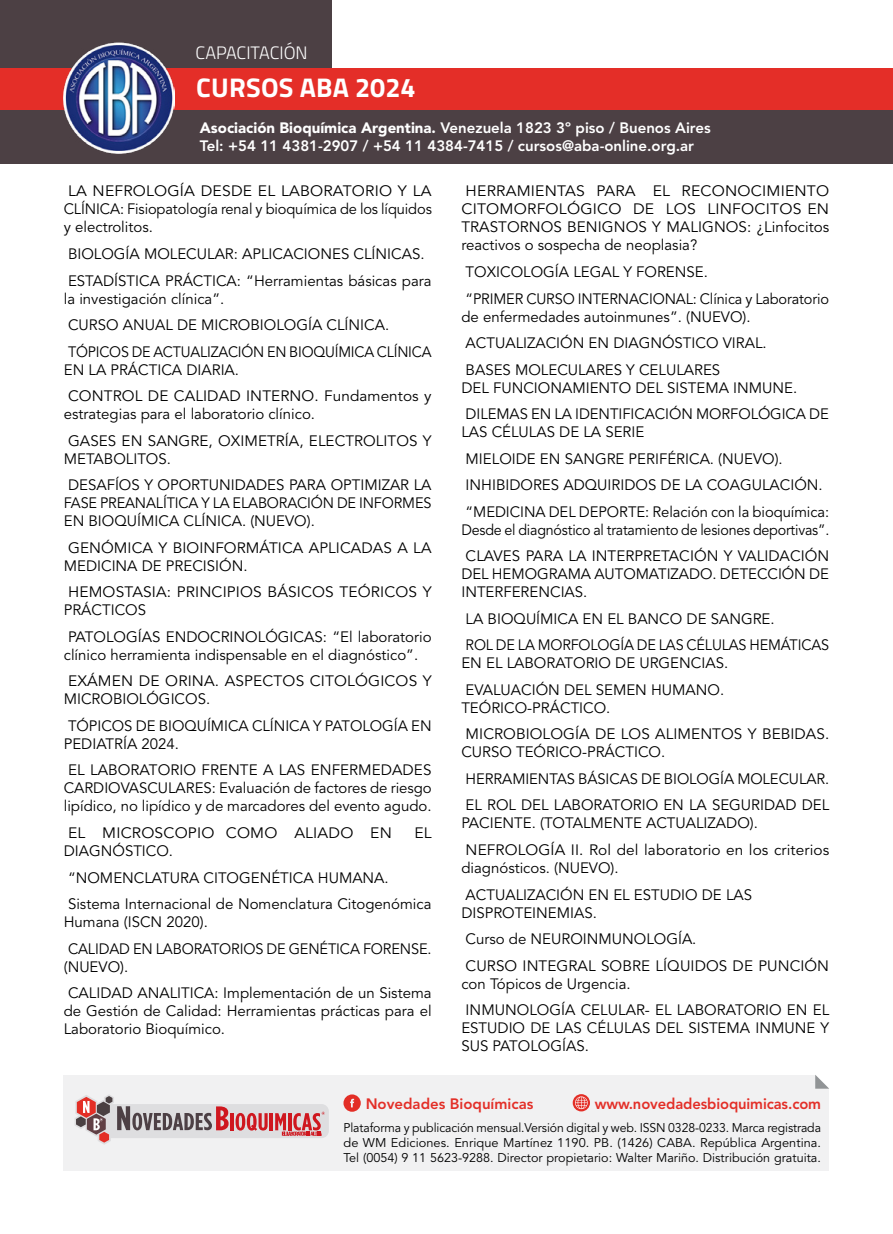
<style>
.page{position:relative;width:893px;height:1234px;background:#fff}
.page>*{position:absolute;margin:0;border:0;box-sizing:border-box;transform-origin:0 0}
.t1{font:700 27px "Titillium";letter-spacing:.01em;color:#fff}
.t2{font:300 18px "Titillium";color:#fff}
.t3{font:800 15.15px "Avenir LT Std";letter-spacing:-.005em;color:#e32f28}
.t4{font:15px/26.5px "Avenir LT Std";color:#000}
.t5{font:15px/18px "Avenir LT Std";color:#000;text-align:justify;scale:1.05 1}
.t6{font:800 15px/18px "Avenir LT Std";color:#fff}
.t7{font:15px/26.5px "Avenir LT Std";color:#000;scale:.95 1}
.t8{font:15px "Avenir LT Std";color:#000;scale:1.04 1}
.t9{font:800 15px "Avenir LT Std";color:#e32f28}
.t10{font:12.6px/15.1px "Avenir LT Std";color:#000;text-align:justify}
.s1{font-weight:900}
</style>
<div class="page">
<div style="left:64px;top:1074px;width:765px;height:96px;background:#f1f1f2"></div>
<svg style="left:75px;top:1095px;width:254px;height:49px"></svg>
<svg style="left:815px;top:1074px;width:14px;height:14px"></svg>
<svg style="left:343px;top:1094px;width:18px;height:17px"></svg>
<svg style="left:573px;top:1093px;width:17px;height:18px"></svg>
<svg style="left:575px;top:1096px;width:13px;height:12px"></svg>
<div style="left:0;top:0;width:332px;height:77px;background:#4c4044"></div>
<div style="left:0;top:94px;width:893px;height:69px;background:#4c4044"></div>
<div style="left:0;top:68px;width:893px;height:42px;background:#e42e28"></div>
<img style="left:64px;top:43px;width:111px;height:111px">
<p class="t2" style="left:196px;top:40px;width:114px">CAPACITACIÓN</p>
<h1 class="t1" style="left:196px;top:67px;width:221px">CURSOS ABA 2024</h1>
<p class="t6" style="left:200px;top:118px;width:512px"><span class="s1">Asociación Bioquímica Argentina.</span> Venezuela 1823 3º piso / Buenos Aires<br>Tel: +54 11 4381-2907 / +54 11 4384-7415 / cursos@aba-online.org.ar</p>
<p class="t5" style="left:461px;top:183px;width:352px">HERRAMIENTAS PARA EL RECONOCIMIENTO CITOMORFOLÓGICO DE LOS LINFOCITOS EN TRASTORNOS BENIGNOS Y MALIGNOS: ¿Linfocitos reactivos o sospecha de neoplasia?</p>
<p class="t4" style="left:466px;top:259px;width:365px">TOXICOLOGÍA LEGAL Y FORENSE.<br>“PRIMER CURSO INTERNACIONAL: Clínica y Laboratorio</p>
<p class="t4" style="left:461px;top:303px;width:307px">de enfermedades autoinmunes”. (NUEVO).<br>ACTUALIZACIÓN EN DIAGNÓSTICO VIRAL.<br>BASES MOLECULARES Y CELULARES</p>
<p class="t4" style="left:461px;top:374px;width:369px">DEL FUNCIONAMIENTO DEL SISTEMA INMUNE.<br>DILEMAS EN LA IDENTIFICACIÓN MORFOLÓGICA DE</p>
<p class="t4" style="left:461px;top:419px;width:369px">LAS CÉLULAS DE LA SERIE<br>MIELOIDE EN SANGRE PERIFÉRICA. (NUEVO).<br>INHIBIDORES ADQUIRIDOS DE LA COAGULACIÓN. “MEDICINA DEL DEPORTE: Relación con la bioquímica:</p>
<p class="t7" style="left:461px;top:516px;width:389px">Desde el diagnóstico al tratamiento de lesiones deportivas”.<br>CLAVES PARA LA INTERPRETACIÓN Y VALIDACIÓN</p>
<p class="t4" style="left:461px;top:565px;width:369px;line-height:18px">DEL HEMOGRAMA AUTOMATIZADO. DETECCIÓN DE<br>INTERFERENCIAS.</p>
<p class="t4" style="left:466px;top:605px;width:365px">LA BIOQUÍMICA EN EL BANCO DE SANGRE.<br>ROL DE LA MORFOLOGÍA DE LAS CÉLULAS HEMÁTICAS</p>
<p class="t4" style="left:461px;top:650px;width:268px">EN EL LABORATORIO DE URGENCIAS.<br>EVALUACIÓN DEL SEMEN HUMANO.</p>
<p class="t4" style="left:461px;top:694px;width:369px">TEÓRICO-PRÁCTICO.<br>MICROBIOLOGÍA DE LOS ALIMENTOS Y BEBIDAS.</p>
<p class="t4" style="left:461px;top:739px;width:369px">CURSO TEÓRICO-PRÁCTICO.<br>HERRAMIENTAS BÁSICAS DE BIOLOGÍA MOLECULAR.<br>EL ROL DEL LABORATORIO EN LA SEGURIDAD DEL</p>
<p class="t4" style="left:461px;top:810px;width:369px">PACIENTE. (TOTALMENTE ACTUALIZADO).<br>NEFROLOGÍA II. Rol del laboratorio en los criterios</p>
<p class="t4" style="left:461px;top:854px;width:292px">diagnósticos. (NUEVO).<br>ACTUALIZACIÓN EN EL ESTUDIO DE LAS</p>
<p class="t4" style="left:461px;top:899px;width:369px">DISPROTEINEMIAS.<br>Curso de NEUROINMUNOLOGÍA.<br>CURSO INTEGRAL SOBRE LÍQUIDOS DE PUNCIÓN</p>
<p class="t4" style="left:461px;top:970px;width:369px">con Tópicos de Urgencia.<br>INMUNOLOGÍA CELULAR- EL LABORATORIO EN EL</p>
<p class="t4" style="left:461px;top:1019px;width:369px;line-height:18px">ESTUDIO DE LAS CÉLULAS DEL SISTEMA INMUNE Y<br>SUS PATOLOGÍAS.</p>
<p class="t5" style="left:64px;top:183px;width:352px">LA NEFROLOGÍA DESDE EL LABORATORIO Y LA CLÍNICA: Fisiopatología renal y bioquímica de los líquidos y electrolitos.</p>
<p class="t4" style="left:68px;top:241px;width:365px">BIOLOGÍA MOLECULAR: APLICACIONES CLÍNICAS.<br>ESTADÍSTICA PRÁCTICA: “Herramientas básicas para</p>
<p class="t4" style="left:64px;top:285px;width:369px">la investigación clínica”.<br>CURSO ANUAL DE MICROBIOLOGÍA CLÍNICA.<br>TÓPICOS DE ACTUALIZACIÓN EN BIOQUÍMICA CLÍNICA</p>
<p class="t4" style="left:64px;top:356px;width:369px">EN LA PRÁCTICA DIARIA.<br>CONTROL DE CALIDAD INTERNO. Fundamentos y</p>
<p class="t4" style="left:64px;top:401px;width:369px">estrategias para el laboratorio clínico.<br>GASES EN SANGRE, OXIMETRÍA, ELECTROLITOS Y</p>
<p class="t4" style="left:64px;top:445px;width:369px">METABOLITOS.<br>DESAFÍOS Y OPORTUNIDADES PARA OPTIMIZAR LA</p>
<p class="t4" style="left:64px;top:494px;width:369px;line-height:18px">FASE PREANALÍTICA Y LA ELABORACIÓN DE INFORMES<br>EN BIOQUÍMICA CLÍNICA. (NUEVO).</p>
<p class="t4" style="left:64px;top:539px;width:369px;line-height:18px">GENÓMICA Y BIOINFORMÁTICA APLICADAS A LA<br>MEDICINA DE PRECISIÓN.</p>
<p class="t4" style="left:64px;top:583px;width:369px;line-height:18px">HEMOSTASIA: PRINCIPIOS BÁSICOS TEÓRICOS Y<br>PRÁCTICOS</p>
<p class="t4" style="left:64px;top:628px;width:369px;line-height:18px">PATOLOGÍAS ENDOCRINOLÓGICAS: “El laboratorio clínico herramienta indispensable en el diagnóstico”.</p>
<p class="t4" style="left:64px;top:672px;width:369px;line-height:18px">EXÁMEN DE ORINA. ASPECTOS CITOLÓGICOS Y<br>MICROBIOLÓGICOS.</p>
<p class="t4" style="left:64px;top:717px;width:369px;line-height:18px">TÓPICOS DE BIOQUÍMICA CLÍNICA Y PATOLOGÍA EN<br>PEDIATRÍA 2024.</p>
<p class="t4" style="left:64px;top:761px;width:369px;line-height:18px;text-align:justify">EL LABORATORIO FRENTE A LAS ENFERMEDADES CARDIOVASCULARES: Evaluación de factores de riesgo lipídico, no lipídico y de marcadores del evento agudo.</p>
<p class="t8" style="left:68px;top:824px;width:313px">EL MICROSCOPIO COMO ALIADO EN</p>
<p class="t8" style="left:414px;top:824px;width:18px">EL</p>
<p class="t4" style="left:64px;top:837px;width:369px">DIAGNÓSTICO.<br>“NOMENCLATURA CITOGENÉTICA HUMANA.<br>Sistema Internacional de Nomenclatura Citogenómica</p>
<p class="t4" style="left:64px;top:908px;width:369px">Humana (ISCN 2020).<br>CALIDAD EN LABORATORIOS DE GENÉTICA FORENSE.</p>
<p class="t4" style="left:64px;top:953px;width:369px">(NUEVO).<br>CALIDAD ANALITICA: Implementación de un Sistema</p>
<p class="t4" style="left:64px;top:1002px;width:369px;line-height:18px">de Gestión de Calidad: Herramientas prácticas para el<br>Laboratorio Bioquímico.</p>
<p class="t9" style="left:366px;top:1094px;width:169px">Novedades Bioquímicas</p>
<p class="t3" style="left:595px;top:1094px;width:228px">www.novedadesbioquimicas.com</p>
<p class="t10" style="left:343px;top:1120px;width:479px">Plataforma y publicación mensual.Versión digital y web. ISSN 0328-0233. Marca registrada de WM Ediciones. Enrique Martínez 1190. PB. (1426) CABA. República Argentina.<br>Tel (0054) 9 11 5623-9288. Director propietario: Walter Mariño. Distribución gratuita.</p>
</div>
